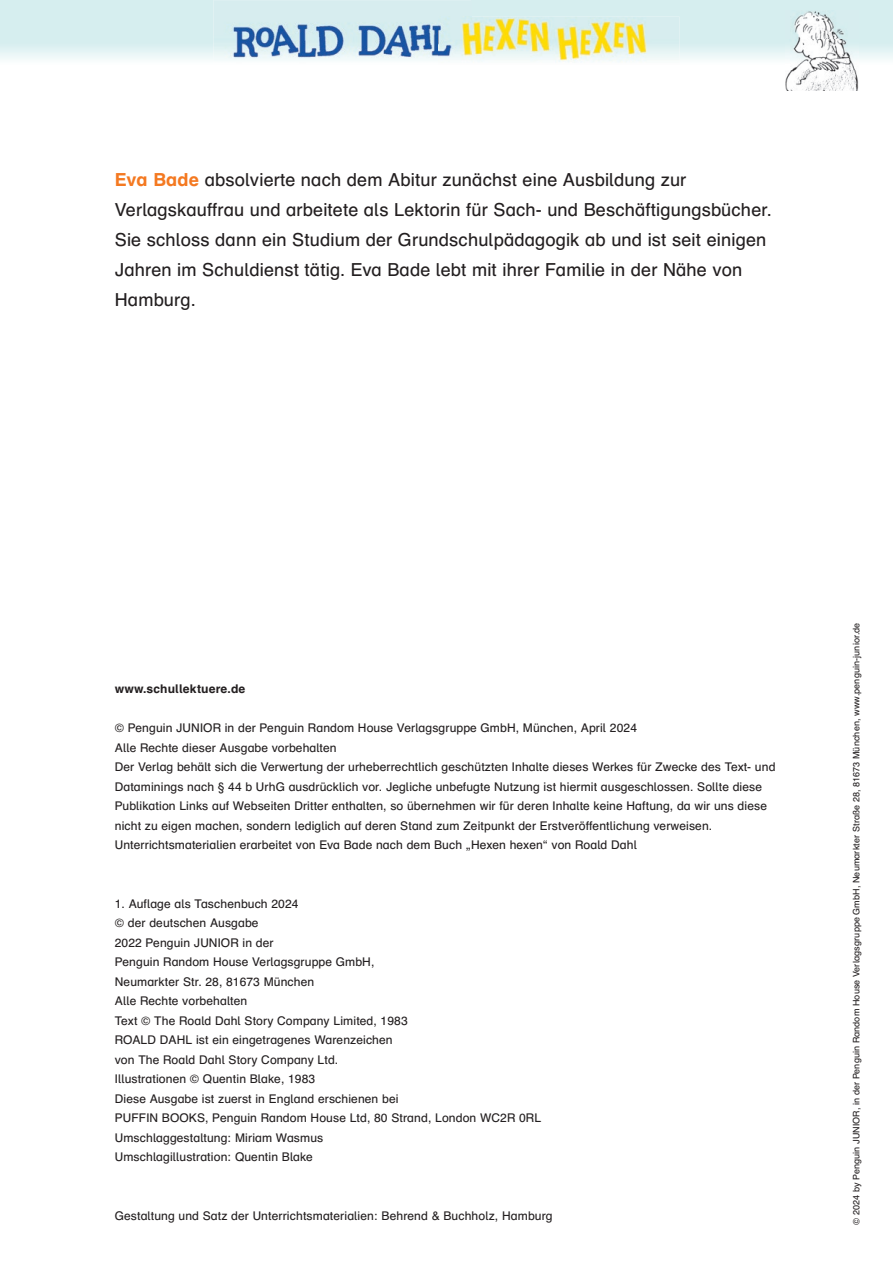
<style>
.page{position:relative;width:893px;height:1263px;background:#fff}
.page>*{position:absolute;margin:0;border:0;box-sizing:border-box;transform-origin:0 0}
.t1{font:18px/30px "Schulbuch Nord Pro";letter-spacing:.01em;color:#231f20}
.t2{font:12px/19.5px "Schulbuch Nord Pro";letter-spacing:.01em;color:#231f20}
.t3{font:700 12px "Schulbuch Nord Pro";letter-spacing:.01em;color:#231f20}
.t4{font:9px "Schulbuch Nord Pro";letter-spacing:.01em;color:#231f20}
.s1{font-weight:700;color:#f47921}
</style>
<div class="page">
<svg style="left:0;top:0;width:893px;height:60px;background:#d9eff0"></svg>
<img style="left:785px;top:11px;width:74px;height:79px">
<img style="left:213px;top:0;width:258px;height:60px">
<img style="left:471px;top:17px;width:208px;height:45px">
<img style="left:439px;top:17px;width:32px;height:43px">
<p class="t1" style="left:115px;top:164px;width:659px"><span class="s1">Eva Bade</span> absolvierte nach dem Abitur zunächst eine Ausbildung zur Verlagskauffrau und arbeitete als Lektorin für Sach- und Beschäftigungsbücher.<br>Sie schloss dann ein Studium der Grundschulpädagogik ab und ist seit einigen Jahren im Schuldienst tätig. Eva Bade lebt mit ihrer Familie in der Nähe von Hamburg.</p>
<p class="t3" style="left:115px;top:681px;width:132px">www.schullektuere.de</p>
<p class="t2" style="left:115px;top:718px;width:662px">© Penguin JUNIOR in der Penguin Random House Verlagsgruppe GmbH, München, April 2024<br>Alle Rechte dieser Ausgabe vorbehalten<br>Der Verlag behält sich die Verwertung der urheberrechtlich geschützten Inhalte dieses Werkes für Zwecke des Text- und Dataminings nach § 44 b UrhG ausdrücklich vor. Jegliche unbefugte Nutzung ist hiermit ausgeschlossen. Sollte diese Publikation Links auf Webseiten Dritter enthalten, so übernehmen wir für deren Inhalte keine Haftung, da wir uns diese nicht zu eigen machen, sondern lediglich auf deren Stand zum Zeitpunkt der Erstveröffentlichung verweisen.<br>Unterrichtsmaterialien erarbeitet von Eva Bade nach dem Buch „Hexen hexen“ von Roald Dahl</p>
<p class="t2" style="left:115px;top:894px;width:428px">1. Auflage als Taschenbuch 2024<br>© der deutschen Ausgabe<br>2022 Penguin JUNIOR in der<br>Penguin Random House Verlagsgruppe GmbH,<br>Neumarkter Str. 28, 81673 München<br>Alle Rechte vorbehalten<br>Text © The Roald Dahl Story Company Limited, 1983<br>ROALD DAHL ist ein eingetragenes Warenzeichen<br>von The Roald Dahl Story Company Ltd.<br>Illustrationen © Quentin Blake, 1983<br>Diese Ausgabe ist zuerst in England erschienen bei<br>PUFFIN BOOKS, Penguin Random House Ltd, 80 Strand, London WC2R 0RL Umschlaggestaltung: Miriam Wasmus<br>Umschlagillustration: Quentin Blake</p>
<p class="t2" style="left:115px;top:1206px;width:439px">Gestaltung und Satz der Unterrichtsmaterialien: Behrend &amp; Buchholz, Hamburg</p>
<p class="t4" style="left:850px;top:1224px;width:603px;rotate:-90deg">© 2024 by Penguin JUNIOR, in der Penguin Random House Verlagsgruppe GmbH, Neumarkter Straße 28, 81673 München, www.penguin-junior.de</p>
</div>
